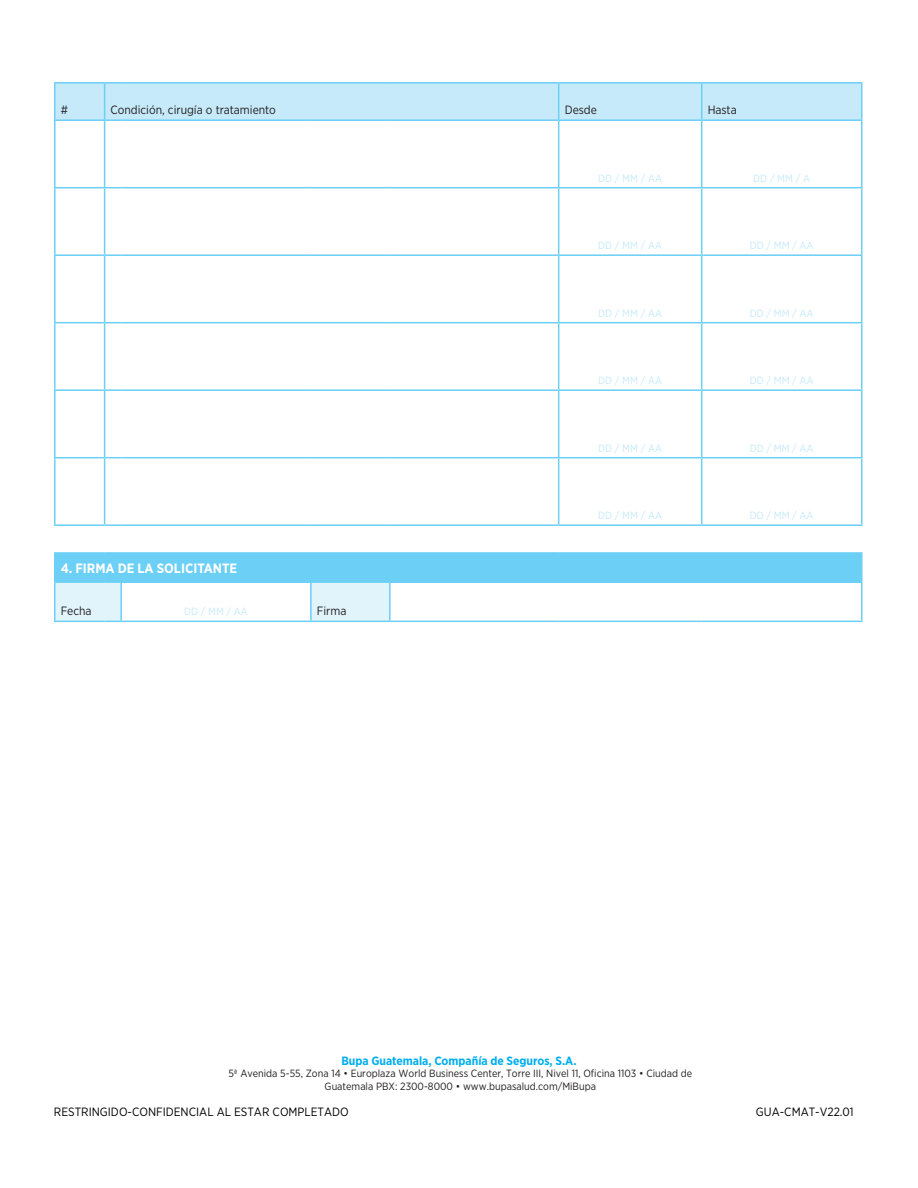
<style>
.page{position:relative;width:918px;height:1188px;background:#fff}
.page>*{position:absolute;margin:0;border:0;box-sizing:border-box;transform-origin:0 0}
.Subtitles{font:700 13.5px "Gotham Narrow";color:#fff}
.Main_Title_Table{font:12px "Gotham Narrow";color:#000}
.Body_Table{font:12px "Gotham Narrow";color:#231f20}
.Body_Table-2{font:700 12px "Gotham Narrow";color:#00aeef}
.Body_Table-3{font:10.5px/12.5px "Gotham Narrow";color:#231f20;text-align:center}
.Body_Table-4{font:10.5px "Gotham Narrow";color:#c6eafa}
</style>
<div class="page">
<svg style="left:56px;top:188px;width:805px;height:336px"></svg>
<svg style="left:56px;top:256px;width:805px;height:201px"></svg>
<div style="left:55px;top:553px;width:807px;height:29px;background:#6bcff6"></div>
<hr style="left:54px;top:82px;width:51px;height:2px;background:#6bcff6">
<hr style="left:54px;top:84px;width:2px;height:35px;background:#6bcff6">
<hr style="left:54px;top:119px;width:51px;height:2px;background:#6bcff6">
<hr style="left:54px;top:121px;width:2px;height:66px;background:#6bcff6">
<div style="left:55px;top:82px;width:807px;height:39px;background:#c6eafa"></div>
<hr style="left:104px;top:121px;width:1px;height:66px;background:#6bcff6">
<hr style="left:121px;top:119px;width:190px;height:2px;background:#6bcff6">
<hr style="left:311px;top:119px;width:79px;height:2px;background:#6bcff6">
<hr style="left:390px;top:119px;width:169px;height:2px;background:#6bcff6">
<hr style="left:559px;top:119px;width:143px;height:2px;background:#6bcff6">
<hr style="left:558px;top:121px;width:1px;height:66px;background:#6bcff6">
<hr style="left:702px;top:119px;width:160px;height:2px;background:#6bcff6">
<hr style="left:701px;top:121px;width:1px;height:66px;background:#6bcff6">
<hr style="left:861px;top:121px;width:1px;height:66px;background:#6bcff6">
<hr style="left:54px;top:187px;width:51px;height:1px;background:#6bcff6">
<hr style="left:54px;top:188px;width:2px;height:66px;background:#6bcff6">
<svg style="left:105px;top:187px;width:16px;height:1px"></svg>
<hr style="left:104px;top:188px;width:1px;height:66px;background:#6bcff6">
<hr style="left:121px;top:187px;width:190px;height:1px;background:#6bcff6">
<hr style="left:311px;top:187px;width:79px;height:1px;background:#6bcff6">
<hr style="left:390px;top:187px;width:169px;height:1px;background:#6bcff6">
<hr style="left:559px;top:187px;width:143px;height:1px;background:#6bcff6">
<hr style="left:558px;top:188px;width:1px;height:66px;background:#6bcff6">
<hr style="left:702px;top:187px;width:160px;height:1px;background:#6bcff6">
<hr style="left:701px;top:188px;width:1px;height:66px;background:#6bcff6">
<hr style="left:861px;top:188px;width:1px;height:66px;background:#6bcff6">
<hr style="left:54px;top:254px;width:51px;height:2px;background:#6bcff6">
<hr style="left:54px;top:256px;width:2px;height:66px;background:#6bcff6">
<svg style="left:105px;top:254px;width:16px;height:2px"></svg>
<hr style="left:104px;top:256px;width:1px;height:66px;background:#6bcff6">
<hr style="left:121px;top:254px;width:190px;height:2px;background:#6bcff6">
<hr style="left:311px;top:254px;width:79px;height:2px;background:#6bcff6">
<hr style="left:390px;top:254px;width:169px;height:2px;background:#6bcff6">
<hr style="left:559px;top:254px;width:143px;height:2px;background:#6bcff6">
<hr style="left:558px;top:256px;width:1px;height:66px;background:#6bcff6">
<hr style="left:702px;top:254px;width:160px;height:2px;background:#6bcff6">
<hr style="left:701px;top:256px;width:1px;height:66px;background:#6bcff6">
<hr style="left:861px;top:256px;width:1px;height:66px;background:#6bcff6">
<hr style="left:54px;top:322px;width:51px;height:1px;background:#6bcff6">
<hr style="left:54px;top:323px;width:2px;height:66px;background:#6bcff6">
<svg style="left:105px;top:322px;width:16px;height:1px"></svg>
<hr style="left:104px;top:323px;width:1px;height:66px;background:#6bcff6">
<hr style="left:121px;top:322px;width:190px;height:1px;background:#6bcff6">
<hr style="left:311px;top:322px;width:79px;height:1px;background:#6bcff6">
<hr style="left:390px;top:322px;width:169px;height:1px;background:#6bcff6">
<hr style="left:559px;top:322px;width:143px;height:1px;background:#6bcff6">
<hr style="left:558px;top:323px;width:1px;height:66px;background:#6bcff6">
<hr style="left:702px;top:322px;width:160px;height:1px;background:#6bcff6">
<hr style="left:701px;top:323px;width:1px;height:66px;background:#6bcff6">
<hr style="left:861px;top:323px;width:1px;height:66px;background:#6bcff6">
<hr style="left:54px;top:389px;width:51px;height:2px;background:#6bcff6">
<hr style="left:54px;top:391px;width:2px;height:66px;background:#6bcff6">
<svg style="left:105px;top:389px;width:16px;height:2px"></svg>
<hr style="left:104px;top:391px;width:1px;height:66px;background:#6bcff6">
<hr style="left:121px;top:389px;width:190px;height:2px;background:#6bcff6">
<hr style="left:311px;top:389px;width:79px;height:2px;background:#6bcff6">
<hr style="left:390px;top:389px;width:169px;height:2px;background:#6bcff6">
<hr style="left:559px;top:389px;width:143px;height:2px;background:#6bcff6">
<hr style="left:558px;top:391px;width:1px;height:66px;background:#6bcff6">
<hr style="left:702px;top:389px;width:160px;height:2px;background:#6bcff6">
<hr style="left:701px;top:391px;width:1px;height:66px;background:#6bcff6">
<hr style="left:861px;top:391px;width:1px;height:66px;background:#6bcff6">
<hr style="left:54px;top:457px;width:51px;height:1px;background:#6bcff6">
<hr style="left:54px;top:458px;width:2px;height:66px;background:#6bcff6">
<hr style="left:54px;top:524px;width:51px;height:2px;background:#6bcff6">
<svg style="left:105px;top:457px;width:16px;height:1px"></svg>
<hr style="left:104px;top:458px;width:1px;height:66px;background:#6bcff6">
<hr style="left:121px;top:457px;width:190px;height:1px;background:#6bcff6">
<hr style="left:311px;top:457px;width:79px;height:1px;background:#6bcff6">
<hr style="left:390px;top:457px;width:169px;height:1px;background:#6bcff6">
<hr style="left:559px;top:457px;width:143px;height:1px;background:#6bcff6">
<hr style="left:558px;top:458px;width:1px;height:66px;background:#6bcff6">
<hr style="left:702px;top:457px;width:160px;height:1px;background:#6bcff6">
<hr style="left:701px;top:458px;width:1px;height:66px;background:#6bcff6">
<hr style="left:861px;top:458px;width:1px;height:66px;background:#6bcff6">
<hr style="left:559px;top:524px;width:143px;height:2px;background:#6bcff6">
<hr style="left:702px;top:524px;width:160px;height:2px;background:#6bcff6">
<svg style="left:105px;top:524px;width:16px;height:2px"></svg>
<hr style="left:121px;top:524px;width:190px;height:2px;background:#6bcff6">
<hr style="left:311px;top:524px;width:79px;height:2px;background:#6bcff6">
<hr style="left:390px;top:524px;width:169px;height:2px;background:#6bcff6">
<hr style="left:54px;top:552px;width:51px;height:2px;background:#6bcff6">
<hr style="left:54px;top:554px;width:2px;height:27px;background:#6bcff6">
<svg style="left:105px;top:552px;width:16px;height:1px"></svg>
<hr style="left:121px;top:552px;width:190px;height:2px;background:#6bcff6">
<hr style="left:311px;top:552px;width:79px;height:2px;background:#6bcff6">
<hr style="left:390px;top:552px;width:169px;height:2px;background:#6bcff6">
<hr style="left:559px;top:552px;width:143px;height:2px;background:#6bcff6">
<hr style="left:702px;top:552px;width:160px;height:2px;background:#6bcff6">
<hr style="left:54px;top:581px;width:51px;height:2px;background:#6bcff6">
<hr style="left:54px;top:583px;width:2px;height:38px;background:#6bcff6">
<hr style="left:390px;top:581px;width:169px;height:2px;background:#6bcff6">
<hr style="left:389px;top:583px;width:2px;height:38px;background:#6bcff6">
<hr style="left:559px;top:581px;width:143px;height:2px;background:#6bcff6">
<hr style="left:702px;top:581px;width:160px;height:2px;background:#6bcff6">
<hr style="left:861px;top:583px;width:1px;height:38px;background:#6bcff6">
<hr style="left:54px;top:621px;width:51px;height:1px;background:#6bcff6">
<svg style="left:55px;top:582px;width:335px;height:40px"></svg>
<hr style="left:121px;top:621px;width:190px;height:1px;background:#6bcff6">
<hr style="left:311px;top:621px;width:79px;height:1px;background:#6bcff6">
<hr style="left:390px;top:621px;width:169px;height:1px;background:#6bcff6">
<hr style="left:559px;top:621px;width:143px;height:1px;background:#6bcff6">
<hr style="left:702px;top:621px;width:160px;height:1px;background:#6bcff6">
<p class="Body_Table" style="left:61px;top:103px;width:9px">#</p>
<p class="Body_Table" style="left:111px;top:103px;width:167px">Condición, cirugía o tratamiento</p>
<p class="Body_Table" style="left:565px;top:103px;width:34px">Desde</p>
<p class="Body_Table" style="left:708px;top:103px;width:31px">Hasta</p>
<p class="Body_Table-4" style="left:598px;top:172px;width:65px">DD / MM / AA</p>
<p class="Body_Table-4" style="left:753px;top:172px;width:58px">DD / MM / A</p>
<p class="Body_Table-4" style="left:598px;top:239px;width:65px">DD / MM / AA</p>
<p class="Body_Table-4" style="left:750px;top:239px;width:65px">DD / MM / AA</p>
<p class="Body_Table-4" style="left:598px;top:307px;width:65px">DD / MM / AA</p>
<p class="Body_Table-4" style="left:750px;top:307px;width:65px">DD / MM / AA</p>
<p class="Body_Table-4" style="left:598px;top:374px;width:65px">DD / MM / AA</p>
<p class="Body_Table-4" style="left:750px;top:374px;width:65px">DD / MM / AA</p>
<p class="Body_Table-4" style="left:598px;top:442px;width:65px">DD / MM / AA</p>
<p class="Body_Table-4" style="left:750px;top:442px;width:65px">DD / MM / AA</p>
<p class="Subtitles" style="left:61px;top:560px;width:178px">4. FIRMA DE LA SOLICITANTE</p>
<p class="Body_Table" style="left:61px;top:604px;width:32px">Fecha</p>
<p class="Body_Table-4" style="left:184px;top:605px;width:65px">DD / MM / AA</p>
<p class="Body_Table" style="left:317px;top:604px;width:31px">Firma</p>
<p class="Body_Table-4" style="left:598px;top:509px;width:65px">DD / MM / AA</p>
<p class="Body_Table-4" style="left:750px;top:509px;width:65px">DD / MM / AA</p>
<p class="Body_Table-2" style="left:341px;top:1053px;width:237px">Bupa Guatemala, Compañía de Seguros, S.A.</p>
<p class="Body_Table-3" style="left:228px;top:1067px;width:465px">5ª Avenida 5-55, Zona 14 • Europlaza World Business Center, Torre III, Nivel 11, Oficina 1103 • Ciudad de<br>Guatemala PBX: 2300-8000 • www.bupasalud.com/MiBupa</p>
<p class="Main_Title_Table" style="left:54px;top:1104px;width:296px">RESTRINGIDO-CONFIDENCIAL AL ESTAR COMPLETADO</p>
<p class="Main_Title_Table" style="left:756px;top:1104px;width:99px">GUA-CMAT-V22.01</p>
</div>
